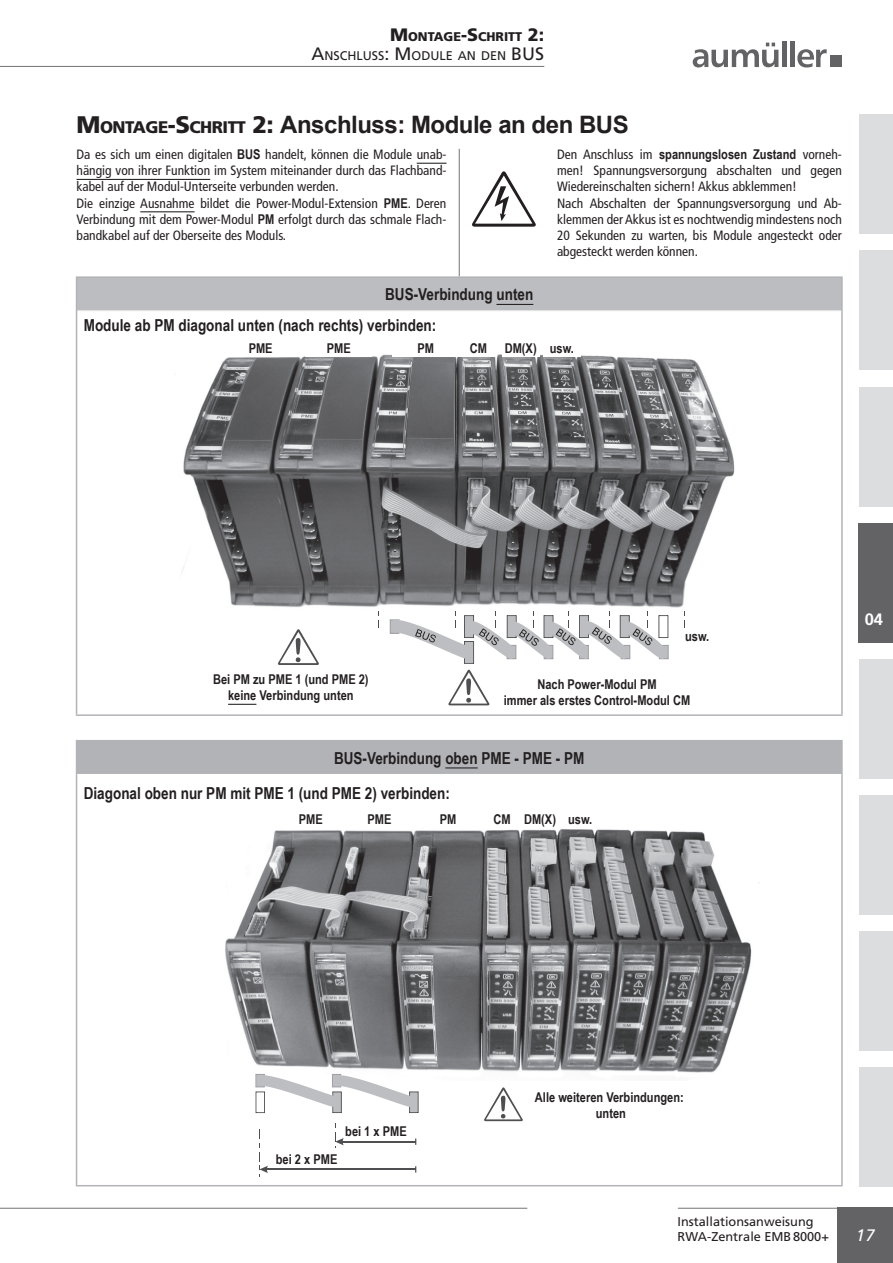
<style>
.page{position:relative;width:893px;height:1263px;background:#fff}
.page>*{position:absolute;margin:0;border:0;box-sizing:border-box;transform-origin:0 0}
._16_65_links_Tab{font:700 24px "Arial";letter-spacing:-.02em;color:#231f20}
._11_67_links{font:700 16.5px "Arial Narrow";color:#231f20}
._11_67_mitte{font:700 16.5px "Arial Narrow";color:#231f20}
.t1{font:italic 16.5px "Frutiger LT";color:#fff}
._11_65_mitte_weiß{font:700 16.5px "Frutiger LT Std";color:#fff}
._9_57_block_Tab{font:condensed 13.5px/16.2px "Frutiger LT Std";color:#231f20;text-align:justify}
._9_67_mitte{font:700 13.5px "Arial Narrow";color:#231f20}
._9_67_links{font:700 13.5px "Arial Narrow";color:#231f20}
.t2{font:12.75px/15.3px "Frutiger LT Std";color:#231f20}
.Kopf_rechteSeite{font:12.6px "Frutiger LT Std";color:#231f20}
.Kopf_rechteSeite-2{font:900 12.6px "Frutiger LT Std";color:#231f20}
.s1{font-size:18px}
.s2{font-family:"Frutiger LT Std";font-weight:900}
.s3{font-family:"Frutiger LT Std";font-weight:900;font-size:16.8px}
.s4{font-family:"Arial Narrow";font-weight:700;font-stretch:normal}
</style>
<div class="page">
<div style="left:859px;top:251px;width:34px;height:119px;background:#dcdddf"></div>
<div style="left:859px;top:387px;width:34px;height:119px;background:#dcdddf"></div>
<div style="left:859px;top:659px;width:34px;height:119px;background:#dcdddf"></div>
<div style="left:859px;top:795px;width:34px;height:119px;background:#dcdddf"></div>
<div style="left:859px;top:931px;width:34px;height:119px;background:#dcdddf"></div>
<div style="left:859px;top:1067px;width:34px;height:119px;background:#dcdddf"></div>
<div style="left:859px;top:115px;width:34px;height:119px;background:#dcdddf"></div>
<hr style="left:678px;top:1208px;width:215px;height:1px;background:#636366">
<hr style="left:0;top:1208px;width:527px;height:1px;background:#636366">
<div style="left:838px;top:1208px;width:55px;height:55px;background:#636366"></div>
<hr style="left:459px;top:149px;width:1px;height:127px;background:#636366">
<div style="left:77px;top:277px;width:765px;height:34px;background:#bcbdc0"></div>
<hr style="left:76px;top:276px;width:767px;height:2px;background:#b2b3b7">
<hr style="left:76px;top:278px;width:1px;height:33px;background:#b2b3b7">
<hr style="left:841px;top:278px;width:2px;height:33px;background:#b2b3b7">
<hr style="left:76px;top:311px;width:1px;height:403px;background:#b2b3b7">
<hr style="left:841px;top:311px;width:2px;height:403px;background:#b2b3b7">
<hr style="left:76px;top:714px;width:767px;height:2px;background:#b2b3b7">
<hr style="left:77px;top:310px;width:764px;height:2px;background:#fff">
<hr style="left:496px;top:304px;width:37px;height:1px;background:#231f20">
<div style="left:77px;top:741px;width:765px;height:34px;background:#b2b3b7"></div>
<hr style="left:76px;top:740px;width:767px;height:1px;background:#b2b3b7">
<hr style="left:76px;top:741px;width:1px;height:34px;background:#b2b3b7">
<hr style="left:841px;top:741px;width:2px;height:34px;background:#b2b3b7">
<hr style="left:76px;top:775px;width:1px;height:410px;background:#b2b3b7">
<hr style="left:841px;top:775px;width:2px;height:410px;background:#b2b3b7">
<hr style="left:76px;top:1185px;width:767px;height:1px;background:#b2b3b7">
<hr style="left:77px;top:774px;width:764px;height:1px;background:#fff">
<hr style="left:445px;top:767px;width:33px;height:1px;background:#231f20">
<svg style="left:417px;top:163px;width:29px;height:1px"></svg>
<hr style="left:77px;top:179px;width:133px;height:1px;background:#231f20">
<hr style="left:140px;top:211px;width:55px;height:1px;background:#231f20">
<hr style="left:0;top:66px;width:544px;height:1px;background:#636366">
<svg style="left:693px;top:43px;width:85px;height:24px"></svg>
<div style="left:782px;top:41px;width:5px;height:26px;background:#636366"></div>
<div style="left:790px;top:41px;width:5px;height:26px;background:#636366"></div>
<svg style="left:797px;top:49px;width:30px;height:18px"></svg>
<div style="left:830px;top:56px;width:12px;height:11px;background:#636366"></div>
<svg style="left:472px;top:171px;width:64px;height:56px"></svg>
<img style="left:174px;top:354px;width:561px;height:254px">
<svg style="left:278px;top:629px;width:41px;height:36px"></svg>
<svg style="left:390px;top:611px;width:279px;height:95px"></svg>
<svg style="left:684px;top:611px;width:1px;height:17px"></svg>
<svg style="left:378px;top:611px;width:1px;height:17px"></svg>
<img style="left:225px;top:829px;width:535px;height:244px">
<hr style="left:339px;top:1141px;width:77px;height:1px;background:#4f4f51">
<svg style="left:335px;top:1124px;width:9px;height:23px"></svg>
<hr style="left:264px;top:1169px;width:152px;height:1px;background:#4f4f51">
<svg style="left:259px;top:1130px;width:9px;height:46px"></svg>
<svg style="left:484px;top:1087px;width:39px;height:35px"></svg>
<svg style="left:255px;top:1074px;width:164px;height:39px"></svg>
<div style="left:227px;top:343px;width:67px;height:13px;background:#fff"></div>
<div style="left:306px;top:343px;width:66px;height:13px;background:#fff"></div>
<div style="left:392px;top:343px;width:67px;height:13px;background:#fff"></div>
<div style="left:460px;top:343px;width:37px;height:13px;background:#fff"></div>
<div style="left:502px;top:343px;width:37px;height:13px;background:#fff"></div>
<div style="left:543px;top:343px;width:38px;height:13px;background:#fff"></div>
<div style="left:494px;top:679px;width:206px;height:31px;background:#fff"></div>
<div style="left:188px;top:674px;width:206px;height:31px;background:#fff"></div>
<svg style="left:228px;top:704px;width:28px;height:1px"></svg>
<div style="left:859px;top:523px;width:34px;height:119px;background:#636366"></div>
<p class="Kopf_rechteSeite-2" style="left:390px;top:29px;width:156px"><span class="s1">M</span>ONTAGE<span class="s1">-S</span>CHRITT <span class="s1">2:</span></p>
<p class="Kopf_rechteSeite" style="left:311px;top:48px;width:212px"><span class="s1">A</span>NSCHLUSS<span class="s1">: M</span> ODULE AN DEN <span class="s1">BUS</span></p>
<p class="_16_65_links_Tab" style="left:77px;top:107px;width:554px"><span class="s2">M</span><span class="s3">ONTAGE</span><span class="s2">-S</span><span class="s3">CHRITT</span> <span class="s2">2:</span> Anschluss: Module an den BUS</p>
<p class="_9_57_block_Tab" style="left:77px;top:146px;width:371px">Da es sich um einen digitalen <span class="s4">BUS</span> handelt, können die Module unab&shy;hängig von ihrer Funktion im System miteinander durch das Flachband&shy;kabel auf der Modul-Unterseite verbunden werden.</p>
<p class="_9_57_block_Tab" style="left:77px;top:195px;width:371px">Die einzige Ausnahme bildet die Power-Modul-Extension <span class="s4">PME</span>. Deren Verbindung mit dem Power-Modul <span class="s4">PM</span> erfolgt durch das schmale Flach&shy;bandkabel auf der Oberseite des Moduls.</p>
<p class="_9_57_block_Tab" style="left:557px;top:146px;width:286px">Den Anschluss im <span class="s4">spannungslosen Zustand</span> vorneh&shy;men! Spannungsversorgung abschalten und gegen Wiedereinschalten sichern! Akkus abklemmen!</p>
<p class="_9_57_block_Tab" style="left:557px;top:195px;width:286px">Nach Abschalten der Spannungsversorgung und Ab&shy;klemmen der Akkus ist es nochtwendig mindestens noch 20 Sekunden zu warten, bis Module angesteckt oder abgesteckt werden können.</p>
<p class="_11_67_mitte" style="left:385px;top:282px;width:150px">BUS-Verbindung unten</p>
<p class="_11_67_links" style="left:84px;top:313px;width:354px">Module ab PM diagonal unten (nach rechts) verbinden:</p>
<p class="_9_67_mitte" style="left:249px;top:338px;width:25px">PME</p>
<p class="_9_67_mitte" style="left:327px;top:338px;width:25px">PME</p>
<p class="_9_67_mitte" style="left:417px;top:338px;width:18px">PM</p>
<p class="_9_67_mitte" style="left:470px;top:338px;width:19px">CM</p>
<p class="_9_67_mitte" style="left:505px;top:338px;width:33px">DM(X)</p>
<p class="_9_67_mitte" style="left:550px;top:338px;width:26px">usw.</p>
<p class="_9_67_mitte" style="left:213px;top:669px;width:157px">Bei PM zu PME 1 (und PME 2)</p>
<p class="_9_67_mitte" style="left:228px;top:685px;width:127px">keine Verbindung unten</p>
<p class="_9_67_mitte" style="left:685px;top:626px;width:26px">usw.</p>
<p class="_9_67_mitte" style="left:537px;top:674px;width:121px">Nach Power-Modul PM</p>
<p class="_9_67_mitte" style="left:504px;top:690px;width:188px">immer als erstes Control-Modul CM</p>
<p class="_11_67_mitte" style="left:334px;top:745px;width:252px">BUS-Verbindung oben PME - PME - PM</p>
<p class="_11_67_links" style="left:84px;top:780px;width:368px">Diagonal oben nur PM mit PME 1 (und PME 2) verbinden:</p>
<p class="_9_67_mitte" style="left:299px;top:809px;width:25px">PME</p>
<p class="_9_67_mitte" style="left:367px;top:809px;width:25px">PME</p>
<p class="_9_67_mitte" style="left:440px;top:809px;width:18px">PM</p>
<p class="_9_67_mitte" style="left:493px;top:809px;width:19px">CM</p>
<p class="_9_67_mitte" style="left:524px;top:809px;width:33px">DM(X)</p>
<p class="_9_67_mitte" style="left:568px;top:809px;width:26px">usw.</p>
<p class="_11_65_mitte_weiß" style="left:865px;top:609px;width:20px">04</p>
<p class="_9_67_links" style="left:276px;top:1149px;width:63px">bei 2 x PME</p>
<p class="_9_67_links" style="left:345px;top:1121px;width:63px">bei 1 x PME</p>
<p class="_9_67_mitte" style="left:535px;top:1087px;width:150px">Alle weiteren Verbindungen:</p>
<p class="_9_67_mitte" style="left:596px;top:1103px;width:32px">unten</p>
<p class="t2" style="left:678px;top:1214px;width:153px">Installationsanweisung<br>RWA-Zentrale EMB8000+</p>
<p class="t1" style="left:856px;top:1226px;width:20px">17</p>
</div>
